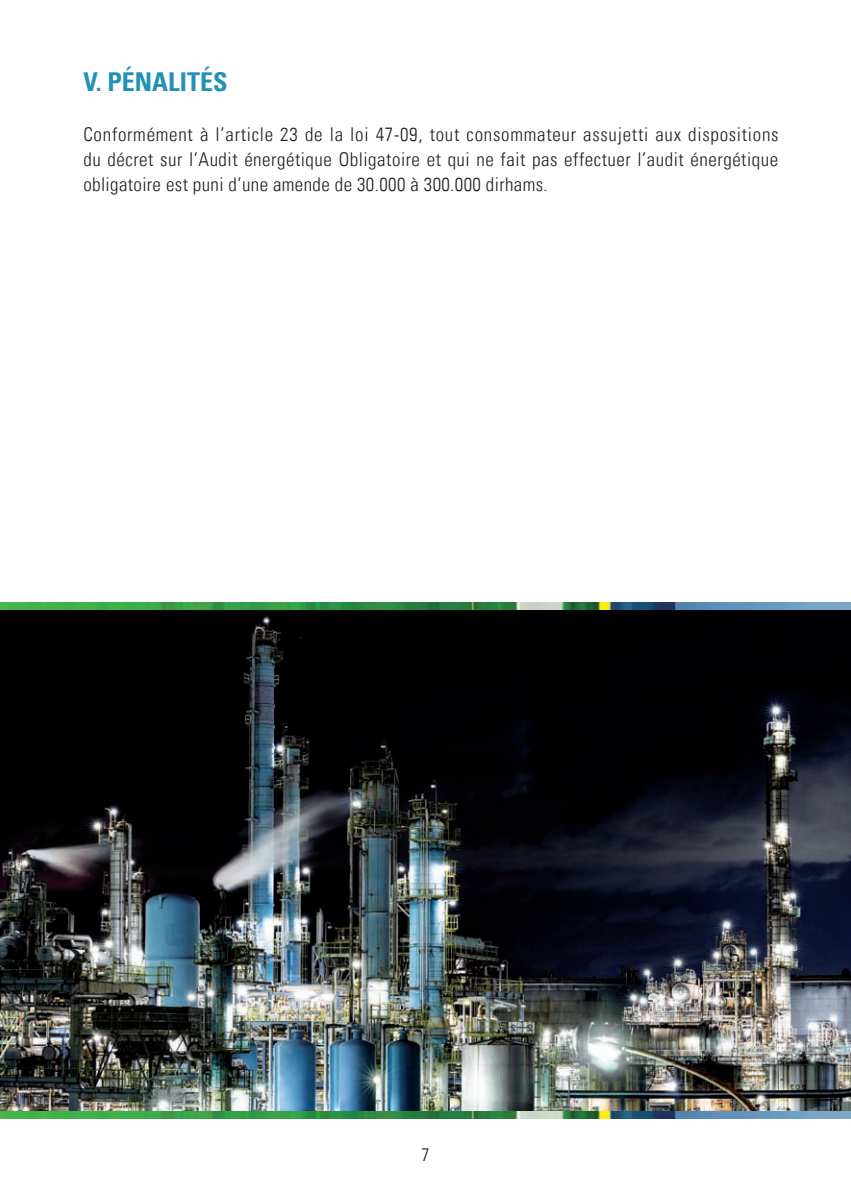
<style>
.page{position:relative;width:851px;height:1191px;background:#fff}
.page>*{position:absolute;margin:0;border:0;box-sizing:border-box;transform-origin:0 0}
.t1{font:700 condensed 26px "Univers LT";color:#2391b5}
.t2{font:300 condensed 19px/25px "Univers LT";letter-spacing:.02em;color:#231f20;text-align:justify}
.t3{font:300 condensed 18px "Univers LT";color:#231f20}
</style>
<div class="page">
<img style="left:0;top:610px;width:850px;height:501px">
<img style="left:0;top:1111px;width:850px;height:8px">
<img style="left:0;top:602px;width:850px;height:8px">
<h1 class="t1" style="left:83px;top:66px;width:145px">V. PÉNALITÉS</h1>
<p class="t2" style="left:83px;top:122px;width:696px">Conformément à l’article 23 de la loi 47-09, tout consommateur assujetti aux dispositions du décret sur l’Audit énergétique Obligatoire et qui ne fait pas effectuer l’audit énergétique obligatoire est puni d’une amende de 30.000 à 300.000 dirhams.</p>
<p class="t3" style="left:421px;top:1144px;width:9px">7</p>
</div>
